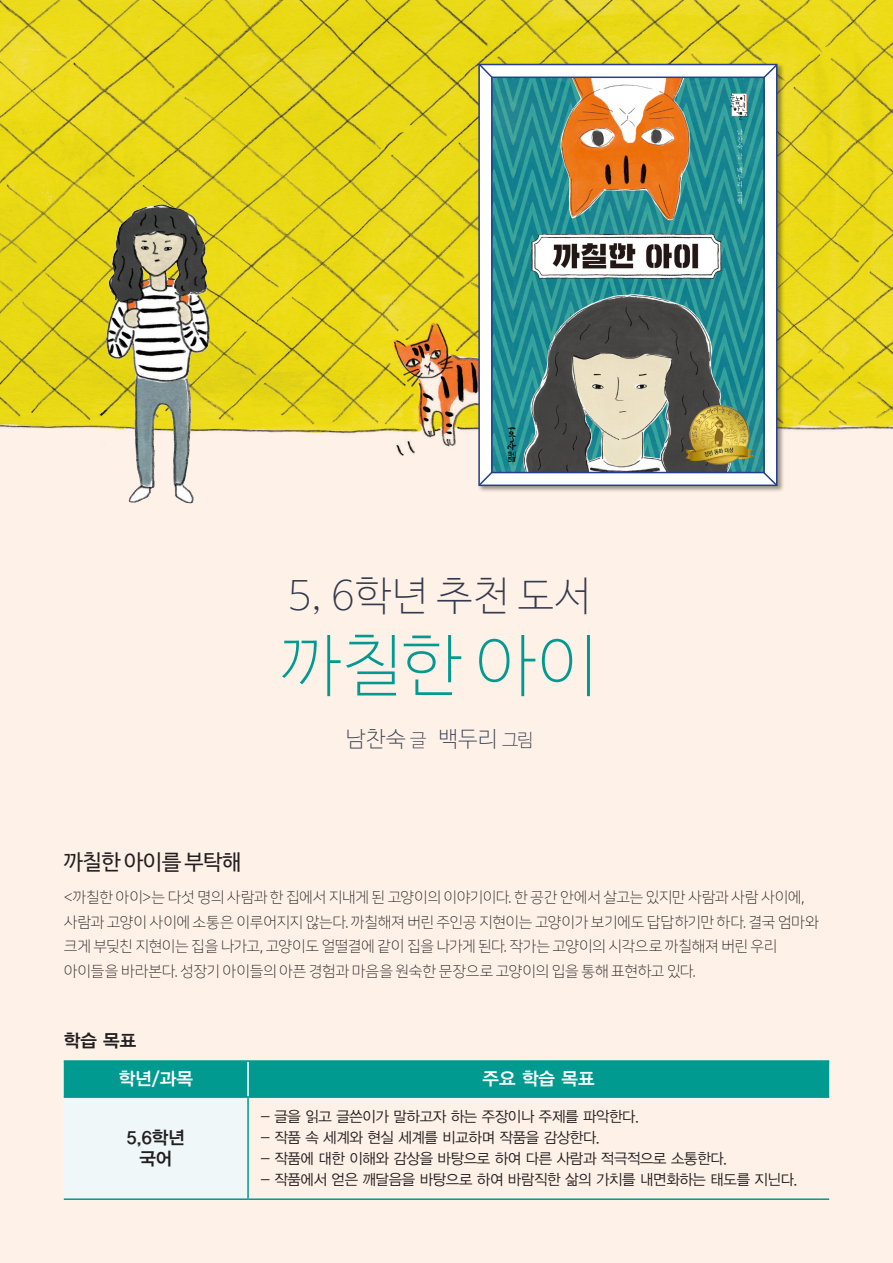
<style>
.page{position:relative;width:893px;height:1263px;background:#fef1e7}
.page>*{position:absolute;margin:0;border:0;box-sizing:border-box;transform-origin:0 0}
._02_한글제목{font:300 67.5px "Nanum Barun Gothic OTF Ultra";color:#009a90}
._02_한글제목-2{font:300 40.5px "Nanum Barun Gothic OTF Ultra";letter-spacing:.02em;color:#333a4d}
._02_한글제목-3{font:300 21.9px "Nanum Barun Gothic OTF Ultra";letter-spacing:.015em;color:#333a4d}
._13_미즈코치_본문중제목{font:21.45px "Nanum Barun Gothic OTF";letter-spacing:-.005em;color:#231f20}
.t1{font:18px "YDVYGO14";color:#fff}
.t2{font:18px "YDVYGO14";color:#231f20}
.지문박스{font:18px "YDVYGO145";color:#231f20}
._03_전문{font:15px/24.8px "Nanum Square OTFL";letter-spacing:-.02em;color:#231f20}
.t3{font:15px "YDVYGO12";letter-spacing:-.02em;color:#231f20}
.s1{font-size:18.15px}
</style>
<div class="page">
<img style="left:0;top:0;width:893px;height:456px">
<div style="left:64px;top:1062px;width:765px;height:34px;background:#009a90"></div>
<div style="left:64px;top:1097px;width:184px;height:102px;background:#eff7f9"></div>
<hr style="left:247px;top:1062px;width:2px;height:34px;background:#fff">
<hr style="left:64px;top:1060px;width:184px;height:2px;background:#009a90">
<hr style="left:248px;top:1060px;width:581px;height:2px;background:#009a90">
<hr style="left:64px;top:1096px;width:184px;height:2px;background:#009a90">
<hr style="left:64px;top:1198px;width:184px;height:2px;background:#009a90">
<hr style="left:247px;top:1098px;width:2px;height:100px;background:#009a90">
<hr style="left:248px;top:1096px;width:581px;height:2px;background:#009a90">
<hr style="left:248px;top:1198px;width:581px;height:2px;background:#009a90">
<img style="left:88px;top:200px;width:143px;height:304px">
<div style="left:477px;top:62px;width:307px;height:431px;background:#231f20;opacity:.45"></div>
<div style="left:478px;top:64px;width:299px;height:422px;background:#fff;border:2px solid #253f8e"></div>
<img style="left:494px;top:80px;width:268px;height:390px">
<div style="left:491px;top:77px;width:274px;height:396px;border:2px solid #253f8e"></div>
<svg style="left:478px;top:63px;width:16px;height:16px"></svg>
<svg style="left:762px;top:63px;width:16px;height:16px"></svg>
<svg style="left:477px;top:470px;width:17px;height:17px"></svg>
<svg style="left:762px;top:470px;width:17px;height:17px"></svg>
<p class="_02_한글제목-2" style="left:288px;top:575px;width:305px">5, 6학년 추천 도서</p>
<p class="_02_한글제목" style="left:281px;top:631px;width:319px">까칠한 아이</p>
<p class="_02_한글제목-3" style="left:346px;top:728px;width:189px">남찬숙 <span class="s1">글</span> 백두리 <span class="s1">그림</span></p>
<p class="_13_미즈코치_본문중제목" style="left:64px;top:851px;width:179px">까칠한 아이를 부탁해</p>
<p class="_03_전문" style="left:64px;top:885px;width:756px">&lt;까칠한 아이&gt;는 다섯 명의 사람과 한 집에서 지내게 된 고양이의 이야기이다. 한 공간 안에서 살고는 있지만 사람과 사람 사이에, 사람과 고양이 사이에 소통은 이루어지지 않는다. 까칠해져 버린 주인공 지현이는 고양이가 보기에도 답답하기만 하다. 결국 엄마와 크게 부딪친 지현이는 집을 나가고, 고양이도 얼떨결에 같이 집을 나가게 된다. 작가는 고양이의 시각으로 까칠해져 버린 우리 아이들을 바라본다. 성장기 아이들의 아픈 경험과 마음을 원숙한 문장으로 고양이의 입을 통해 표현하고 있다.</p>
<p class="지문박스" style="left:64px;top:1030px;width:74px">학습 목표</p>
<p class="t1" style="left:119px;top:1069px;width:76px">학년/과목</p>
<p class="t1" style="left:483px;top:1069px;width:113px">주요 학습 목표</p>
<p class="t2" style="left:127px;top:1127px;width:60px">5,6학년</p>
<p class="t2" style="left:139px;top:1148px;width:35px">국어</p>
<p class="t3" style="left:261px;top:1108px;width:380px">- 글을 읽고 글쓴이가 말하고자 하는 주장이나 주제를 파악한다.</p>
<p class="t3" style="left:261px;top:1129px;width:340px">- 작품 속 세계와 현실 세계를 비교하며 작품을 감상한다.</p>
<p class="t3" style="left:261px;top:1150px;width:468px">- 작품에 대한 이해와 감상을 바탕으로 하여 다른 사람과 적극적으로 소통한다.</p>
<p class="t3" style="left:261px;top:1171px;width:538px">- 작품에서 얻은 깨달음을 바탕으로 하여 바람직한 삶의 가치를 내면화하는 태도를 지닌다.</p>
</div>
